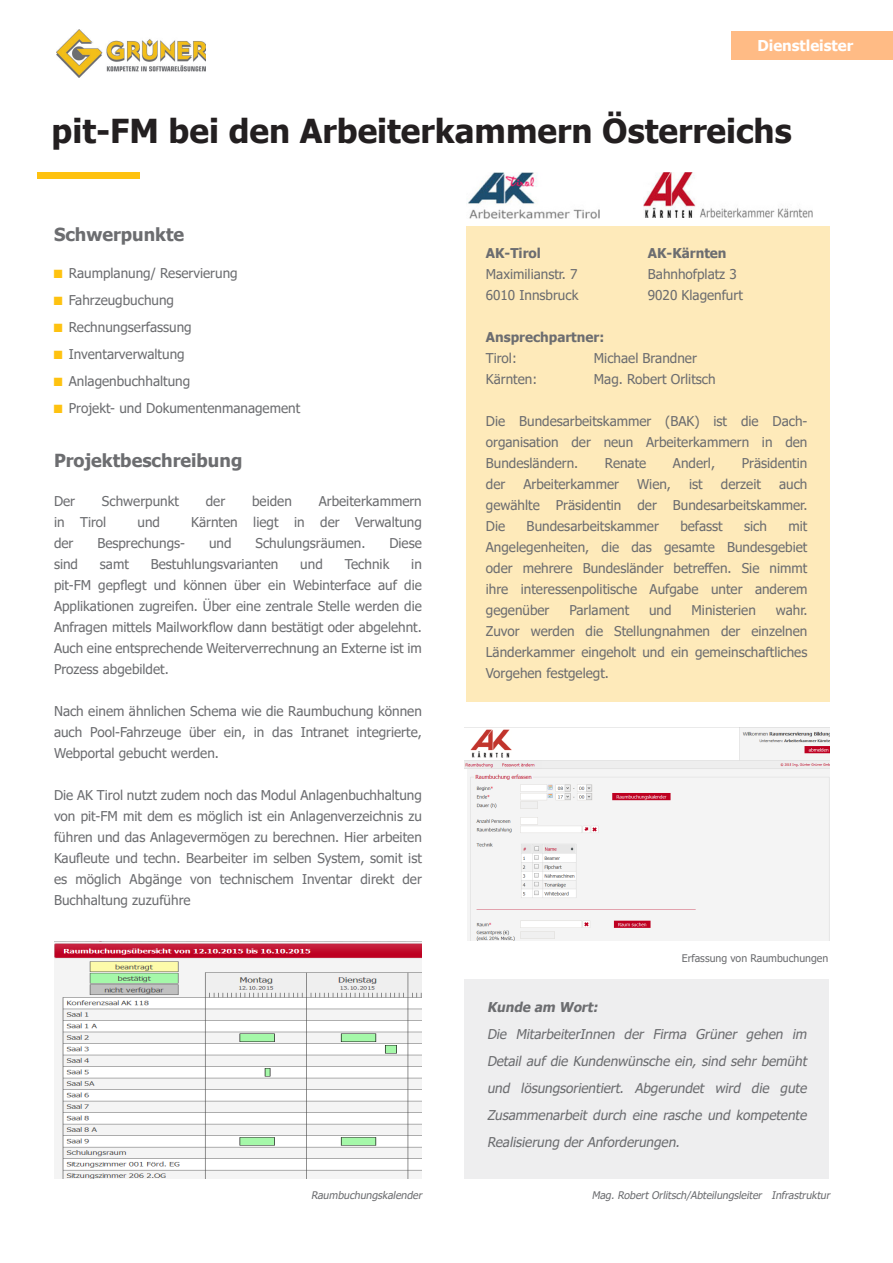
<style>
.page{position:relative;width:893px;height:1263px;background:#fff}
.page>*{position:absolute;margin:0;border:0;box-sizing:border-box;transform-origin:0 0}
.t1{font:700 33px "Tahoma";color:#231f20}
.t2{font:700 18px "Tahoma";color:#6c6d70}
.t3{font:700 15px "Tahoma";color:#fff}
.t4{font:13.5px/21px "Tahoma";color:#6c6d70;text-align:justify}
.t5{font:italic 13.5px/27px "Tahoma";color:#6c6d70;text-align:justify}
.t6{font:700 13.5px "Tahoma";color:#6c6d70}
.t7{font:italic 700 13.5px "Tahoma";color:#6c6d70}
.t8{font:italic 10.5px "Tahoma";color:#6c6d70}
.t9{font:10.5px "Tahoma";color:#6c6d70}
.s1{font-family:"Courier New";color:#fec210}
</style>
<div class="page">
<div style="left:732px;top:31px;width:161px;height:29px;background:#ffbb85"></div>
<div style="left:466px;top:227px;width:364px;height:475px;background:#feeaba"></div>
<img style="left:643px;top:172px;width:169px;height:45px">
<div style="left:37px;top:172px;width:103px;height:7px;background:#fec210"></div>
<img style="left:464px;top:727px;width:365px;height:213px">
<img style="left:468px;top:172px;width:131px;height:47px">
<div style="left:465px;top:979px;width:364px;height:199px;background:#eeeeef"></div>
<img style="left:54px;top:942px;width:368px;height:236px">
<img style="left:56px;top:29px;width:149px;height:49px">
<p class="t3" style="left:757px;top:35px;width:97px">Dienstleister</p>
<p class="t1" style="left:52px;top:108px;width:742px">pit-FM bei den Arbeiterkammern Österreichs</p>
<p class="t2" style="left:54px;top:222px;width:132px">Schwerpunkte</p>
<p class="t4" style="left:54px;top:264px;width:185px"><span class="s1">■</span> Raumplanung/ Reservierung</p>
<p class="t4" style="left:54px;top:291px;width:122px"><span class="s1">■</span> Fahrzeugbuchung</p>
<p class="t4" style="left:54px;top:318px;width:139px"><span class="s1">■</span> Rechnungserfassung</p>
<p class="t4" style="left:54px;top:345px;width:132px"><span class="s1">■</span> Inventarverwaltung</p>
<p class="t4" style="left:54px;top:372px;width:138px"><span class="s1">■</span> Anlagenbuchhaltung</p>
<p class="t4" style="left:54px;top:399px;width:248px"><span class="s1">■</span> Projekt- und Dokumentenmanagement</p>
<p class="t2" style="left:54px;top:448px;width:190px">Projektbeschreibung</p>
<p class="t4" style="left:54px;top:492px;width:23px">Der</p>
<p class="t4" style="left:102px;top:492px;width:78px">Schwerpunkt</p>
<p class="t4" style="left:206px;top:492px;width:21px">der</p>
<p class="t4" style="left:252px;top:492px;width:41px">beiden</p>
<p class="t4" style="left:319px;top:492px;width:105px">Arbeiterkammern</p>
<p class="t4" style="left:54px;top:513px;width:54px">in Tirol</p>
<p class="t4" style="left:137px;top:513px;width:24px">und</p>
<p class="t4" style="left:191px;top:513px;width:232px">Kärnten liegt in der Verwaltung</p>
<p class="t4" style="left:54px;top:534px;width:21px">der</p>
<p class="t4" style="left:97px;top:534px;width:89px">Besprechungs-</p>
<p class="t4" style="left:209px;top:534px;width:24px">und</p>
<p class="t4" style="left:255px;top:534px;width:112px">Schulungsräumen.</p>
<p class="t4" style="left:389px;top:534px;width:34px">Diese</p>
<p class="t4" style="left:54px;top:555px;width:26px">sind</p>
<p class="t4" style="left:100px;top:555px;width:30px">samt</p>
<p class="t4" style="left:151px;top:555px;width:129px">Bestuhlungsvarianten</p>
<p class="t4" style="left:300px;top:555px;width:24px">und</p>
<p class="t4" style="left:345px;top:555px;width:46px">Technik</p>
<p class="t4" style="left:54px;top:555px;width:369px;text-indent:357px">in pit-FM gepflegt und können über ein Webinterface auf die Applikationen zugreifen. Über eine zentrale Stelle werden die Anfragen mittels Mailworkflow dann bestätigt oder abgelehnt.<br>Auch eine entsprechende Weiterverrechnung an Externe ist im Prozess abgebildet.</p>
<p class="t4" style="left:54px;top:702px;width:369px">Nach einem ähnlichen Schema wie die Raumbuchung können auch Pool-Fahrzeuge über ein, in das Intranet integrierte, Webportal gebucht werden.</p>
<p class="t4" style="left:54px;top:786px;width:369px">Die AK Tirol nutzt zudem noch das Modul Anlagenbuchhaltung von pit-FM mit dem es möglich ist ein Anlagenverzeichnis zu führen und das Anlagevermögen zu berechnen. Hier arbeiten Kaufleute und techn. Bearbeiter im selben System, somit ist es möglich Abgänge von technischem Inventar direkt der Buchhaltung zuzuführe</p>
<p class="t6" style="left:486px;top:244px;width:57px">AK-Tirol</p>
<p class="t6" style="left:648px;top:244px;width:80px">AK-Kärnten</p>
<p class="t4" style="left:486px;top:264px;width:93px">Maximilianstr. 7</p>
<p class="t4" style="left:648px;top:264px;width:90px">Bahnhofplatz 3</p>
<p class="t4" style="left:486px;top:285px;width:94px">6010 Innsbruck</p>
<p class="t4" style="left:648px;top:285px;width:96px">9020 Klagenfurt</p>
<p class="t6" style="left:486px;top:328px;width:120px">Ansprechpartner:</p>
<p class="t4" style="left:486px;top:348px;width:32px">Tirol:</p>
<p class="t4" style="left:594px;top:348px;width:104px">Michael Brandner</p>
<p class="t4" style="left:486px;top:369px;width:53px">Kärnten:</p>
<p class="t4" style="left:594px;top:369px;width:123px">Mag. Robert Orlitsch</p>
<p class="t4" style="left:486px;top:411px;width:323px">Die Bundesarbeitskammer (BAK) ist die Dach&shy;organisation der neun Arbeiterkammern in den Bundesländern.</p>
<p class="t4" style="left:605px;top:453px;width:43px">Renate</p>
<p class="t4" style="left:673px;top:453px;width:44px">Anderl,</p>
<p class="t4" style="left:742px;top:453px;width:67px">Präsidentin</p>
<p class="t4" style="left:486px;top:474px;width:21px">der</p>
<p class="t4" style="left:523px;top:474px;width:97px">Arbeiterkammer</p>
<p class="t4" style="left:637px;top:474px;width:35px">Wien,</p>
<p class="t4" style="left:689px;top:474px;width:15px">ist</p>
<p class="t4" style="left:721px;top:474px;width:42px">derzeit</p>
<p class="t4" style="left:486px;top:474px;width:323px;text-indent:293px">auch gewählte Präsidentin der Bundesarbeitskammer.<br>Die</p>
<p class="t4" style="left:527px;top:516px;width:134px">Bundesarbeitskammer</p>
<p class="t4" style="left:680px;top:516px;width:44px">befasst</p>
<p class="t4" style="left:744px;top:516px;width:24px">sich</p>
<p class="t4" style="left:486px;top:516px;width:323px;text-indent:303px">mit Angelegenheiten, die das gesamte Bundesgebiet oder mehrere Bundesländer betreffen. Sie nimmt ihre interessenpolitische Aufgabe unter anderem gegenüber</p>
<p class="t4" style="left:486px;top:600px;width:323px;text-indent:290px">wahr.<br>Zuvor werden die Stellungnahmen der einzelnen Länderkammer eingeholt und ein gemeinschaftliches Vorgehen festgelegt.</p>
<p class="t4" style="left:569px;top:600px;width:61px">Parlament</p>
<p class="t4" style="left:649px;top:600px;width:24px">und</p>
<p class="t4" style="left:691px;top:600px;width:66px">Ministerien</p>
<p class="t9" style="left:682px;top:951px;width:148px">Erfassung von Raumbuchungen</p>
<p class="t7" style="left:487px;top:997px;width:116px">Kunde am Wort:</p>
<p class="t5" style="left:487px;top:1021px;width:324px">Die MitarbeiterInnen der Firma Grüner gehen im Detail auf die Kundenwünsche ein, sind sehr bemüht und lösungsorientiert. Abgerundet wird die gute Zusammenarbeit durch eine rasche und kompetente Realisierung derAnforderungen.</p>
<p class="t8" style="left:311px;top:1188px;width:115px">Raumbuchungskalender</p>
<p class="t8" style="left:592px;top:1188px;width:242px">Mag.RobertOrlitsch/Abteilungsleiter Infrastruktur</p>
</div>
